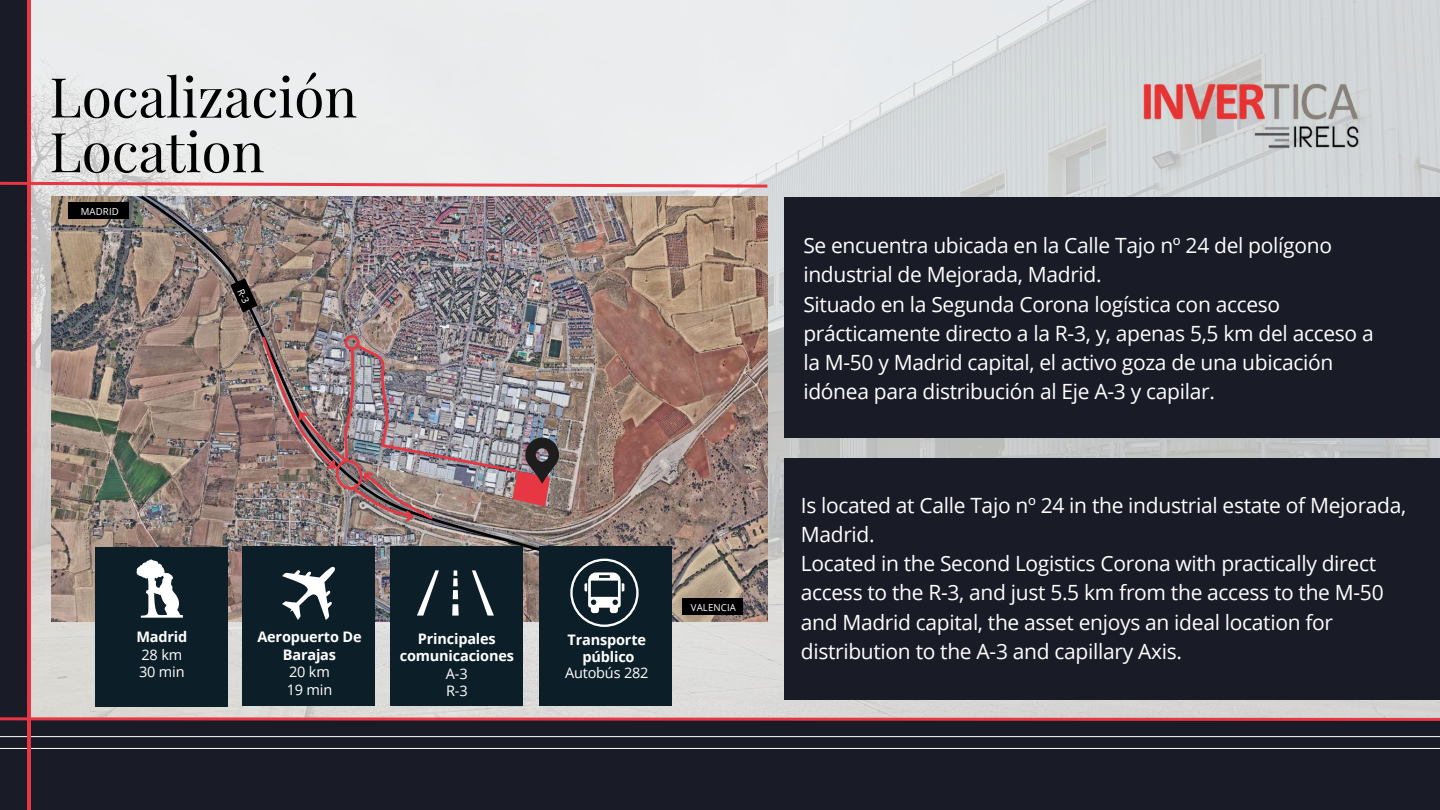
<style>
.page{position:relative;width:1440px;height:810px;background:#fff}
.page>*{position:absolute;margin:0;border:0;box-sizing:border-box;transform-origin:0 0}
.t1{font:55px/54.8px "Playfair Display";color:#000}
.t2{font:21px/29.2px "Open Sans";letter-spacing:-.015em;color:#fff}
.t3{font:700 14.5px/17.4px "Open Sans";letter-spacing:-.01em;color:#fff;text-align:center}
.t4{font:14.5px/17.4px "Open Sans";letter-spacing:-.01em;color:#fff}
.t5{font:9.6px "Open Sans";letter-spacing:.01em;color:#fff}
</style>
<div class="page">
<img style="left:31px;top:0;width:1409px;height:716px">
<div style="left:0;top:720px;width:1440px;height:90px;background:#191b27"></div>
<div style="left:0;top:0;width:29px;height:810px;background:#191b27"></div>
<hr style="left:0;top:736px;width:1440px;height:1px;background:#fff">
<img style="left:1143px;top:84px;width:216px;height:65px">
<hr style="left:0;top:748px;width:1440px;height:1px;background:#fff">
<svg style="left:0;top:180px;width:770px;height:9px;background:#e2a9ac"></svg>
<hr style="left:27px;top:0;width:4px;height:810px;background:#e73742">
<svg style="left:0;top:716px;width:1440px;height:5px;background:#d2686e"></svg>
<img style="left:52px;top:197px;width:715px;height:424px">
<div style="left:68px;top:203px;width:61px;height:16px;background:#000"></div>
<img style="left:141px;top:195px;width:530px;height:428px">
<div style="left:682px;top:599px;width:61px;height:16px;background:#000"></div>
<div style="left:242px;top:547px;width:132px;height:159px;background:#0c1f29"></div>
<svg style="left:282px;top:566px;width:53px;height:54px"></svg>
<div style="left:96px;top:548px;width:132px;height:159px;background:#0c1f29"></div>
<svg style="left:136px;top:559px;width:47px;height:59px"></svg>
<div style="left:391px;top:547px;width:132px;height:159px;background:#0c1f29"></div>
<svg style="left:417px;top:570px;width:77px;height:45px"></svg>
<div style="left:453px;top:590px;width:5px;height:9px;background:#fff"></div>
<div style="left:539px;top:547px;width:132px;height:159px;background:#0c1f29"></div>
<svg style="left:570px;top:559px;width:69px;height:68px"></svg>
<div style="left:784px;top:197px;width:656px;height:240px;background:#191b27"></div>
<div style="left:784px;top:458px;width:656px;height:241px;background:#191b27"></div>
<img style="left:262px;top:335px;width:297px;height:187px">
<svg style="left:230px;top:278px;width:28px;height:34px"></svg>
<h1 class="t1" style="left:49px;top:67px;width:309px">Localización<br>Location</h1>
<p class="t5" style="left:81px;top:205px;width:40px">MADRID</p>
<p class="t3" style="left:136px;top:628px;width:52px">Madrid</p>
<p class="t4" style="left:139px;top:646px;width:47px">28 km<br>30 min</p>
<p class="t3" style="left:257px;top:628px;width:106px">Aeropuerto De<br>Barajas</p>
<p class="t4" style="left:287px;top:663px;width:47px">20 km<br>19 min</p>
<p class="t3" style="left:400px;top:630px;width:116px">Principales comunicaciones</p>
<p class="t4" style="left:446px;top:664px;width:23px">A-3<br>R-3</p>
<p class="t3" style="left:568px;top:631px;width:80px;line-height:16.9px">Transporte público</p>
<p class="t4" style="left:565px;top:664px;width:85px">Autobús 282</p>
<p class="t5" style="left:691px;top:601px;width:46px">VALENCIA</p>
<p class="t2" style="left:803px;top:230px;width:572px">Se encuentra ubicada en la Calle Tajo nº 24 del polígono industrial de Mejorada, Madrid.<br>Situado en la Segunda Corona logística con acceso prácticamente directo a la R-3, y, apenas 5,5 km del acceso a la M-50 y Madrid capital, el activo goza de una ubicación idónea para distribución al Eje A-3 y capilar.</p>
<p class="t2" style="left:801px;top:490px;width:607px">Is located at Calle Tajo nº 24 in the industrial estate of Mejorada, Madrid.<br>Located in the Second Logistics Corona with practically direct access to the R-3, and just 5.5 km from the access to the M-50 and Madrid capital, the asset enjoys an ideal location for distribution to the A-3 and capillary Axis.</p>
</div>
